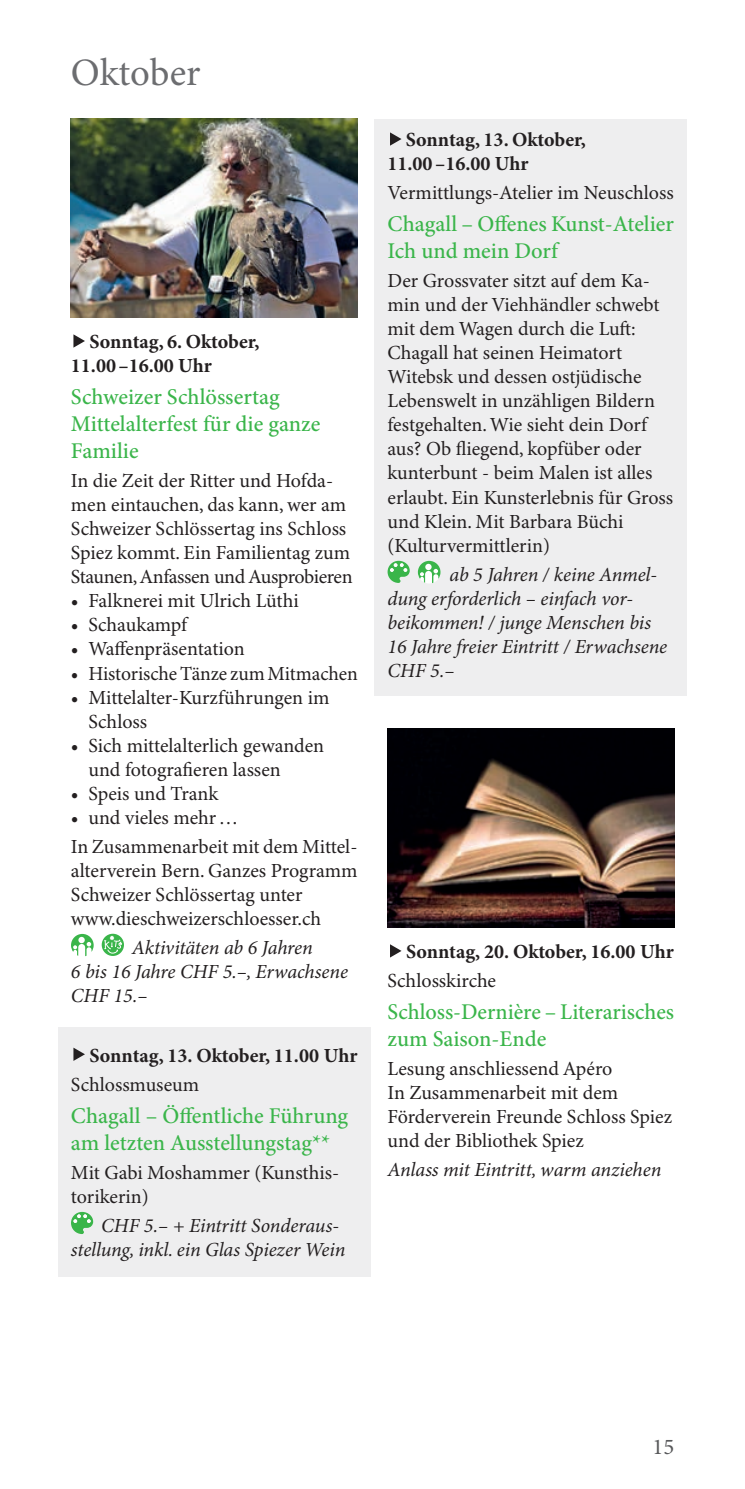
<style>
.page{position:relative;width:745px;height:1489px;background:#fff}
.page>*{position:absolute;margin:0;border:0;box-sizing:border-box;transform-origin:0 0}
.t1{font:38.75px "Minion Pro";letter-spacing:-.005em;color:#6c6d70}
.t2{font:500 22.5px/27px "Minion Pro";color:#3ab54a}
.t3{font:22.5px "Minion Pro";color:#57585a}
.t4{font:20px/24px "Minion Pro";color:#231f20}
.t5{font:italic 20px/24px "Minion Pro";letter-spacing:-.01em;color:#231f20}
.t6{font:700 20px/24px "Minion Pro";color:#231f20}
</style>
<div class="page">
<div style="left:374px;top:119px;width:312px;height:576px;background:#eeeeef"></div>
<div style="left:58px;top:1027px;width:312px;height:249px;background:#eeeeef"></div>
<img style="left:71px;top:119px;width:286px;height:198px">
<svg style="left:73px;top:334px;width:12px;height:13px"></svg>
<svg style="left:71px;top:933px;width:23px;height:23px"></svg>
<svg style="left:102px;top:933px;width:22px;height:22px"></svg>
<svg style="left:104px;top:935px;width:18px;height:18px"></svg>
<svg style="left:73px;top:1047px;width:12px;height:13px"></svg>
<svg style="left:71px;top:1211px;width:22px;height:22px"></svg>
<svg style="left:390px;top:132px;width:11px;height:14px"></svg>
<svg style="left:387px;top:561px;width:22px;height:22px"></svg>
<svg style="left:417px;top:561px;width:23px;height:22px"></svg>
<img style="left:387px;top:728px;width:286px;height:199px">
<svg style="left:390px;top:944px;width:11px;height:13px"></svg>
<h1 class="t1" style="left:71px;top:49px;width:131px">Oktober</h1>
<p class="t6" style="left:71px;top:331px;width:190px;text-indent:19px">Sonntag, 6. Oktober,<br>11.00–16.00 Uhr</p>
<p class="t2" style="left:71px;top:384px;width:251px">Schweizer Schlössertag<br>Mittelalterfest für die ganze<br>Familie</p>
<p class="t4" style="left:71px;top:470px;width:283px">In die Zeit der Ritter und Hofda&shy;men eintauchen, das kann, wer am Schweizer Schlössertag ins Schloss Spiez kommt. Ein Familientag zum Staunen, Anfassen und Ausprobieren</p>
<p class="t4" style="left:71px;top:590px;width:229px">• Falknerei mit Ulrich Lüthi</p>
<p class="t4" style="left:71px;top:614px;width:118px">• Schaukampf</p>
<p class="t4" style="left:71px;top:638px;width:175px">• Waffenpräsentation</p>
<p class="t4" style="left:71px;top:662px;width:288px">• Historische Tänze zum Mitmachen</p>
<p class="t4" style="left:88px;top:686px;width:242px;text-indent:-18px">• Mittelalter-Kurzführungen im<br>Schloss</p>
<p class="t4" style="left:88px;top:734px;width:237px;text-indent:-18px">• Sich mittelalterlich gewanden und fotografieren lassen</p>
<p class="t4" style="left:71px;top:782px;width:149px">• Speis und Trank</p>
<p class="t4" style="left:71px;top:803px;width:285px;line-height:29px">• und vieles mehr…<br>In Zusammenarbeit mit dem Mittel-</p>
<p class="t4" style="left:71px;top:859px;width:288px">alterverein Bern. Ganzes Programm<br>Schweizer Schlössertag unter www.dieschweizerschloesser.ch</p>
<p class="t5" style="left:71px;top:935px;width:278px;text-indent:61px">Aktivitäten ab 6 Jahren<br>6 bis 16 Jahre CHF 5.–, Erwachsene<br>CHF 15.–</p>
<p class="t6" style="left:89px;top:1044px;width:269px">Sonntag, 13. Oktober, 11.00 Uhr</p>
<p class="t4" style="left:71px;top:1072px;width:130px">Schlossmuseum</p>
<p class="t2" style="left:71px;top:1101px;width:278px">Chagall – Öffentliche Führung am letzten Ausstellungstag**</p>
<p class="t4" style="left:71px;top:1160px;width:267px">Mit Gabi Moshammer (Kunsthis&shy;torikerin)</p>
<p class="t5" style="left:71px;top:1213px;width:276px;text-indent:30px">CHF 5.– + Eintritt Sonderaus&shy;stellung, inkl. ein Glas Spiezer Wein</p>
<p class="t6" style="left:387px;top:129px;width:200px;text-indent:18px">Sonntag, 13. Oktober,<br>11.00–16.00 Uhr</p>
<p class="t4" style="left:387px;top:182px;width:287px">Vermittlungs-Atelier im Neuschloss</p>
<p class="t2" style="left:387px;top:211px;width:288px">Chagall – Offenes Kunst-Atelier<br>Ich und mein Dorf</p>
<p class="t4" style="left:387px;top:270px;width:287px">Der Grossvater sitzt auf dem Ka&shy;min und der Viehhändler schwebt mit dem Wagen durch die Luft:<br>Chagall hat seinen Heimatort<br>Witebsk und dessen ostjüdische<br>Lebenswelt in unzähligen Bildern festgehalten. Wie sieht dein Dorf aus? Ob fliegend, kopfüber oder kunterbunt - beim Malen ist alles erlaubt. Ein Kunsterlebnis für Gross und Klein. Mit Barbara Büchi (Kulturvermittlerin)</p>
<p class="t5" style="left:387px;top:563px;width:281px;text-indent:62px">ab 5 Jahren / keine Anmel&shy;dung erforderlich – einfach vor&shy;beikommen! / junge Menschen bis<br>16 Jahre freier Eintritt / Erwachsene<br>CHF 5.–</p>
<p class="t6" style="left:406px;top:940px;width:269px">Sonntag, 20. Oktober, 16.00 Uhr</p>
<p class="t4" style="left:387px;top:969px;width:110px">Schlosskirche</p>
<p class="t2" style="left:387px;top:998px;width:288px">Schloss-Dernière – Literarisches zum Saison-Ende</p>
<p class="t4" style="left:387px;top:1057px;width:286px">Lesung anschliessend Apéro<br>In Zusammenarbeit mit dem<br>Förderverein Freunde Schloss Spiez und der Bibliothek Spiez</p>
<p class="t5" style="left:387px;top:1158px;width:275px">Anlass mit Eintritt, warm anziehen</p>
<p class="t3" style="left:652px;top:1433px;width:23px">15</p>
</div>
